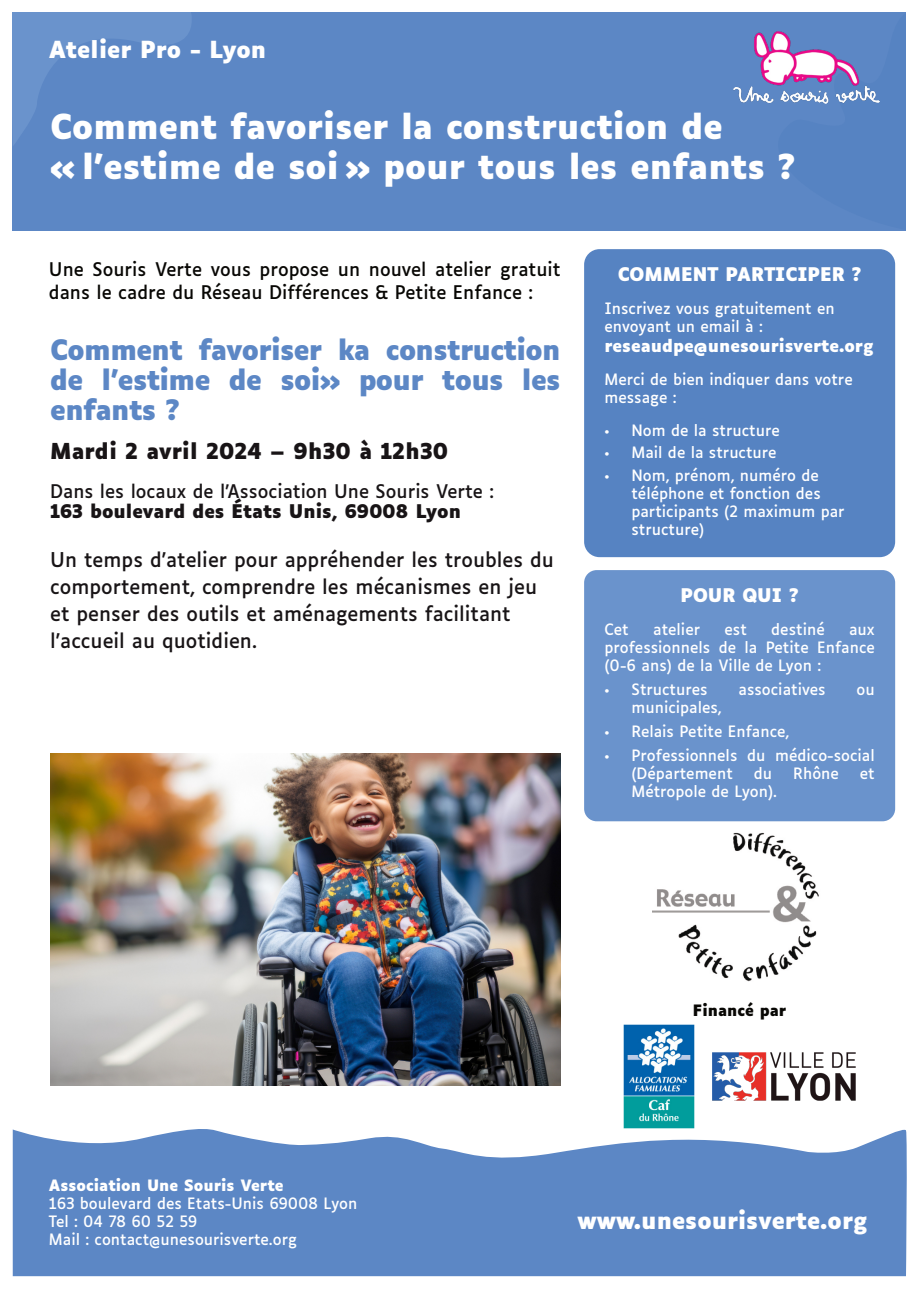
<style>
.page{position:relative;width:919px;height:1289px;background:#fff}
.page>*{position:absolute;margin:0;border:0;box-sizing:border-box;transform-origin:0 0}
.t1{font:700 33px/39.6px "Luciole";color:#fff}
.t2{font:700 27px/30px "Luciole";letter-spacing:-.025em;color:#5c87c5;text-align:justify}
.t3{font:700 22.5px "Luciole";color:#fff}
.t4{font:700 21px "Luciole";color:#181416}
.t5{font:19.5px/27px "Luciole";color:#181416}
.t6{font:18px/23.2px "Luciole";color:#080704}
.t7{font:18px "Luciole";color:#181416}
.t8{font:700 18px "Luciole";color:#181416}
.t9{font:700 18px "Luciole";color:#fff}
.t10{font:700 16.5px "Luciole";color:#fff}
.t11{font:15px/18px "Luciole";color:#fff}
.t12{font:700 15px "Luciole";color:#fff}
.t13{font:700 15px "Luciole";color:#080704}
</style>
<div class="page">
<div style="left:13px;top:13px;width:893px;height:218px;background:#5c87c5"></div>
<svg style="left:13px;top:13px;width:178px;height:132px"></svg>
<img style="left:733px;top:31px;width:146px;height:73px">
<svg style="left:13px;top:1123px;width:894px;height:153px;background:#7196cc"></svg>
<img style="left:653px;top:821px;width:173px;height:160px">
<img style="left:623px;top:1024px;width:71px;height:104px">
<img style="left:712px;top:1052px;width:143px;height:48px">
<div style="left:584px;top:249px;width:311px;height:308px;background:#5683c2;border-radius:15px"></div>
<div style="left:584px;top:570px;width:311px;height:251px;background:#6a93cc;border-radius:13px"></div>
<img style="left:51px;top:753px;width:510px;height:332px">
<h3 class="t3" style="left:49px;top:40px;width:219px">Atelier Pro - Lyon</h3>
<h1 class="t1" style="left:50px;top:110px;width:747px">Comment favoriser la construction de<br>« l’estime de soi » pour tous les enfants ?</h1>
<p class="t6" style="left:49px;top:259px;width:513px">Une Souris Verte vous propose un nouvel atelier gratuit dans le cadre du Réseau Différences &amp; Petite Enfance :</p>
<h2 class="t2" style="left:50px;top:338px;width:512px">Comment favoriser ka construction de l’estime de soi» pour tous les enfants ?</h2>
<h3 class="t4" style="left:50px;top:443px;width:400px">Mardi 2 avril 2024 – 9h30 à 12h30</h3>
<p class="t7" style="left:50px;top:484px;width:445px">Dans les locaux de l'Association Une Souris Verte :</p>
<p class="t8" style="left:50px;top:503px;width:412px">163 boulevard des États Unis, 69008 Lyon</p>
<h3 class="t5" style="left:50px;top:548px;width:505px">Un temps d’atelier pour appréhender les troubles du comportement, comprendre les mécanismes en jeu et penser des outils et aménagements facilitant l’accueil au quotidien.</h3>
<p class="t9" style="left:617px;top:266px;width:245px">COMMENT PARTICIPER ?</p>
<p class="t11" style="left:604px;top:300px;width:232px">Inscrivez vous gratuitement en envoyant un email à :</p>
<p class="t10" style="left:604px;top:338px;width:270px">reseaudpe@unesourisverte.org</p>
<p class="t11" style="left:604px;top:371px;width:250px">Merci de bien indiquer dans votre message :</p>
<p class="t11" style="left:604px;top:422px;width:177px">• Nom de la structure</p>
<p class="t11" style="left:604px;top:445px;width:174px">• Mail de la structure</p>
<p class="t11" style="left:631px;top:467px;width:215px;text-indent:-27px">• Nom, prénom, numéro de téléphone et fonction des participants (2 maximum par structure)</p>
<p class="t9" style="left:680px;top:587px;width:120px">POUR QUI ?</p>
<p class="t11" style="left:604px;top:621px;width:26px">Cet</p>
<p class="t11" style="left:653px;top:621px;width:48px">atelier</p>
<p class="t11" style="left:724px;top:621px;width:24px">est</p>
<p class="t11" style="left:771px;top:621px;width:55px">destiné</p>
<p class="t11" style="left:604px;top:621px;width:272px;text-align:justify;text-indent:245px">aux professionnels de la Petite Enfance (0-6 ans) de la Ville de Lyon :</p>
<p class="t11" style="left:604px;top:681px;width:105px">• Structures</p>
<p class="t11" style="left:738px;top:681px;width:89px">associatives</p>
<p class="t11" style="left:856px;top:681px;width:20px">ou</p>
<p class="t11" style="left:631px;top:699px;width:92px">municipales,</p>
<p class="t11" style="left:604px;top:723px;width:186px">• Relais Petite Enfance,</p>
<p class="t11" style="left:631px;top:747px;width:245px;text-indent:-27px">• Professionnels du médico-social (Département</p>
<p class="t11" style="left:754px;top:765px;width:20px">du</p>
<p class="t11" style="left:793px;top:765px;width:47px">Rhône</p>
<p class="t11" style="left:860px;top:765px;width:16px">et</p>
<p class="t11" style="left:631px;top:783px;width:147px">Métropole de Lyon).</p>
<p class="t12" style="left:49px;top:1179px;width:236px">Association Une Souris Verte</p>
<p class="t11" style="left:49px;top:1195px;width:310px">163 boulevard des Etats-Unis 69008 Lyon<br>Tel : 04 78 60 52 59<br>Mail : contact@unesourisverte.org</p>
<p class="t13" style="left:693px;top:1003px;width:95px">Financé par</p>
<h3 class="t3" style="left:577px;top:1211px;width:291px">www.unesourisverte.org</h3>
</div>
